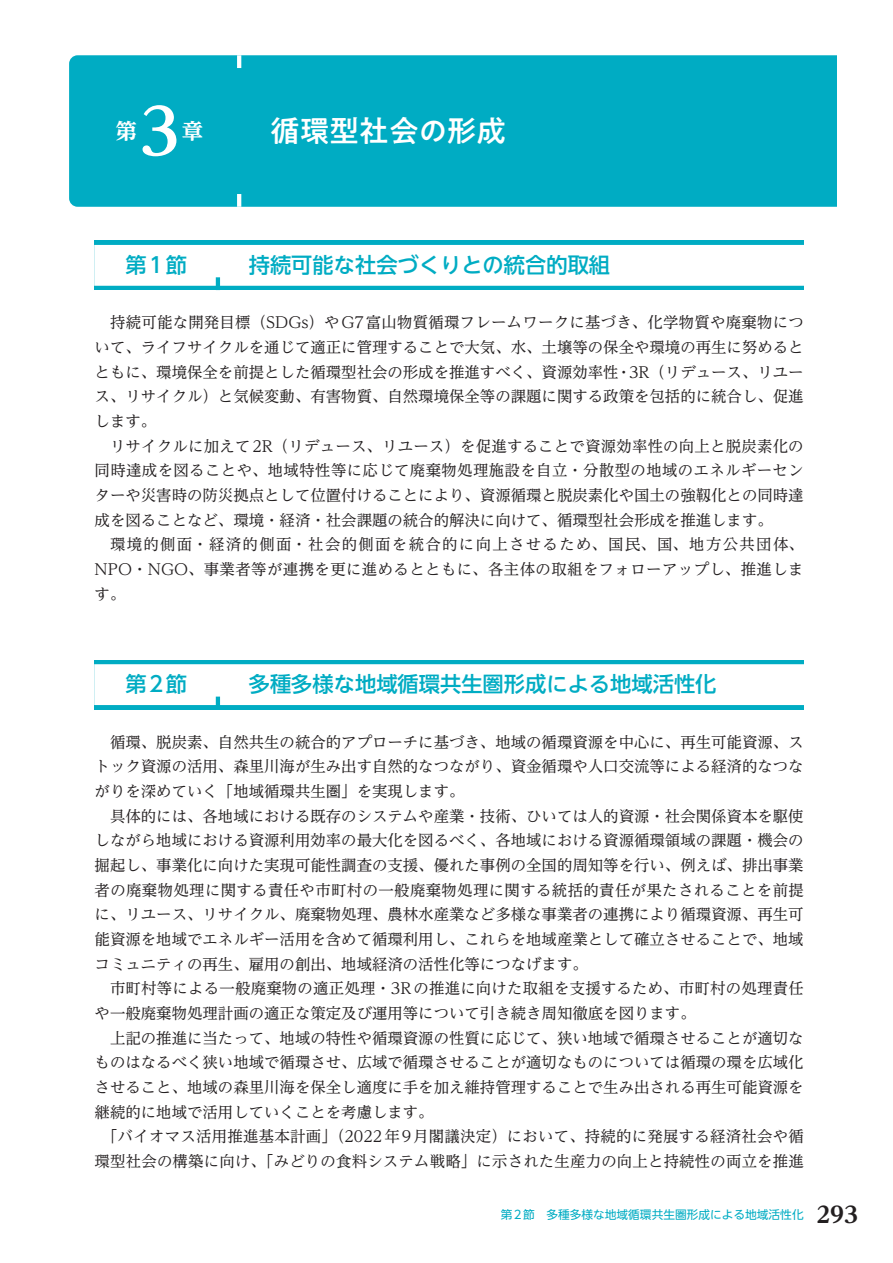
<style>
.page{position:relative;width:893px;height:1263px;background:#fff}
.page>*{position:absolute;margin:0;border:0;box-sizing:border-box;transform-origin:0 0}
.t1{font:700 expanded 63.75px "UD Reimin Pr 6 N";color:#fff}
.t2{font:500 29.7px "PA1 Gothic Std N";color:#fff}
.t3{font:500 21.3px "UD Shin Go NT Pr 6 N";color:#00acc3}
.t4{font:700 expanded 21.3px "UD Reimin Pr 6 N";color:#fff}
.t5{font:15.45px/24.6px "UD Reimin Pr 6 N";color:#231f20;text-align:justify}
.t6{font:11.7px "UD Shin Go NT Pr 6 N";color:#00acc3}
.s1{font-family:"UD Reimin Pr 6 N";font-weight:800;font-size:22.35px;color:#231f20}
</style>
<div class="page">
<div style="left:95px;top:241px;width:709px;height:49px;background:linear-gradient(to right,#00acc3,#00acc3)"></div>
<div style="left:94px;top:245px;width:710px;height:41px;background:#fff"></div>
<hr style="left:216px;top:277px;width:4px;height:13px;background:#00acc3">
<div style="left:95px;top:660px;width:709px;height:49px;background:linear-gradient(to right,#00acc3,#00acc3)"></div>
<div style="left:94px;top:664px;width:710px;height:41px;background:#fff"></div>
<hr style="left:216px;top:697px;width:4px;height:12px;background:#00acc3">
<div style="left:69px;top:55px;width:781px;height:152px;background:#00acc3;border-radius:9px"></div>
<svg style="left:237px;top:55px;width:4px;height:13px"></svg>
<svg style="left:237px;top:194px;width:4px;height:13px"></svg>
<div style="left:838px;top:0;width:55px;height:1169px;background:#fff"></div>
<h1 class="t1" style="left:140px;top:79px;width:41px">3</h1>
<h3 class="t4" style="left:182px;top:114px;width:23px">章</h3>
<h2 class="t2" style="left:270px;top:114px;width:238px">循環型社会の形成</h2>
<h3 class="t4" style="left:116px;top:114px;width:23px">第</h3>
<h3 class="t3" style="left:125px;top:248px;width:63px">第1節</h3>
<h3 class="t3" style="left:249px;top:248px;width:363px">持続可能な社会づくりとの統合的取組</h3>
<p class="t5" style="left:95px;top:310px;width:711px;text-indent:15px">持続可能な開発目標（SDGs）やG7富山物質循環フレームワークに基づき、化学物質や廃棄物について、ライフサイクルを通じて適正に管理することで大気、水、土壌等の保全や環境の再生に努めるとともに、環境保全を前提とした循環型社会の形成を推進すべく、資源効率性・3R（リデュース、リユース、リサイクル）と気候変動、有害物質、自然環境保全等の課題に関する政策を包括的に統合し、促進します。</p>
<p class="t5" style="left:95px;top:433px;width:711px;text-indent:15px">リサイクルに加えて2R（リデュース、リユース）を促進することで資源効率性の向上と脱炭素化の同時達成を図ることや、地域特性等に応じて廃棄物処理施設を自立・分散型の地域のエネルギーセンターや災害時の防災拠点として位置付けることにより、資源循環と脱炭素化や国土の強靱化との同時達成を図ることなど、環境・経済・社会課題の統合的解決に向けて、循環型社会形成を推進します。</p>
<p class="t5" style="left:95px;top:532px;width:711px;text-indent:15px">環境的側面・経済的側面・社会的側面を統合的に向上させるため、国民、国、地方公共団体、NPO・NGO、事業者等が連携を更に進めるとともに、各主体の取組をフォローアップし、推進します。</p>
<h3 class="t3" style="left:125px;top:667px;width:63px">第2節</h3>
<h3 class="t3" style="left:249px;top:667px;width:469px">多種多様な地域循環共生圏形成による地域活性化</h3>
<p class="t5" style="left:95px;top:729px;width:711px;text-indent:15px">循環、脱炭素、自然共生の統合的アプローチに基づき、地域の循環資源を中心に、再生可能資源、ストック資源の活用、森里川海が生み出す自然的なつながり、資金循環や人口交流等による経済的なつながりを深めていく「地域循環共生圏」を実現します。</p>
<p class="t5" style="left:95px;top:803px;width:711px;text-indent:15px">具体的には、各地域における既存のシステムや産業・技術、ひいては人的資源・社会関係資本を駆使しながら地域における資源利用効率の最大化を図るべく、各地域における資源循環領域の課題・機会の掘起し、事業化に向けた実現可能性調査の支援、優れた事例の全国的周知等を行い、例えば、排出事業者の廃棄物処理に関する責任や市町村の一般廃棄物処理に関する統括的責任が果たされることを前提に、リユース、リサイクル、廃棄物処理、農林水産業など多様な事業者の連携により循環資源、再生可能資源を地域でエネルギー活用を含めて循環利用し、これらを地域産業として確立させることで、地域コミュニティの再生、雇用の創出、地域経済の活性化等につなげます。</p>
<p class="t5" style="left:95px;top:975px;width:711px;text-indent:15px">市町村等による一般廃棄物の適正処理・3Rの推進に向けた取組を支援するため、市町村の処理責任や一般廃棄物処理計画の適正な策定及び運用等について引き続き周知徹底を図ります。</p>
<p class="t5" style="left:110px;top:1025px;width:695px">上記の推進に当たって、地域の特性や循環資源の性質に応じて、狭い地域で循環させることが適切な</p>
<p class="t5" style="left:95px;top:1049px;width:711px">ものはなるべく狭い地域で循環させ、広域で循環させることが適切なものについては循環の環を広域化</p>
<p class="t5" style="left:95px;top:1074px;width:711px">させること、地域の森里川海を保全し適度に手を加え維持管理することで生み出される再生可能資源を</p>
<p class="t5" style="left:95px;top:1099px;width:341px">継続的に地域で活用していくことを考慮します。</p>
<p class="t5" style="left:102px;top:1123px;width:703px">「バイオマス活用推進基本計画」（2022年9月閣議決定）において、持続的に発展する経済社会や循</p>
<p class="t5" style="left:95px;top:1148px;width:711px">環型社会の構築に向け、「みどりの食料システム戦略」に示された生産力の向上と持続性の両立を推進</p>
<p class="t6" style="left:501px;top:1205px;width:359px">第2節 多種多様な地域循環共生圏形成による地域活性化 <span class="s1">293</span></p>
</div>
